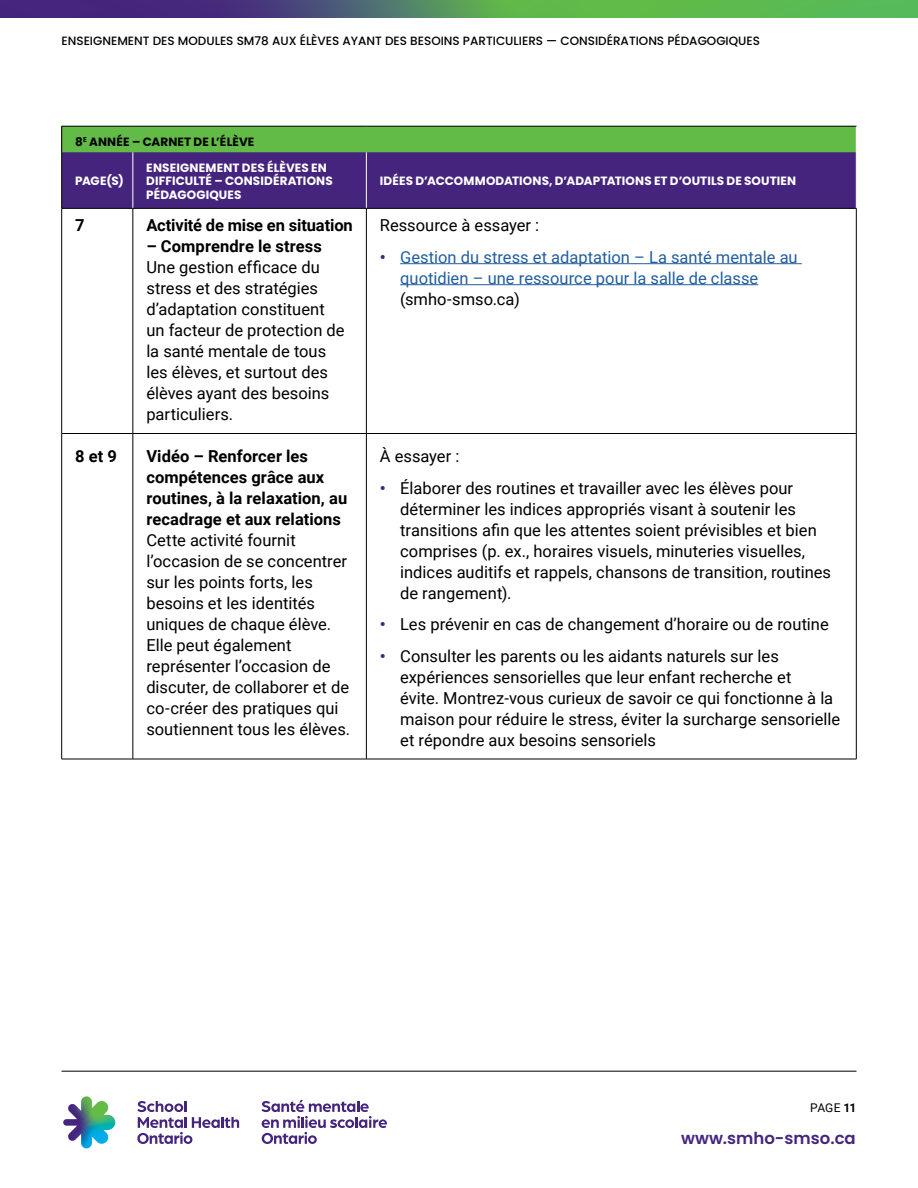
<style>
.page{position:relative;width:918px;height:1188px;background:#fff}
.page>*{position:absolute;margin:0;border:0;box-sizing:border-box;transform-origin:0 0}
.Body_Copy{font:16.5px/21px "Roboto";color:#000}
.Body_Copy_no_space_after{font:700 16.5px/21px "Roboto";letter-spacing:.005em;color:#000}
.t1{font:16.5px/21px "Roboto";color:#215e9e}
.Body_Copy_small_space_after{font:16.5px "Roboto";color:#000}
.t2{font:600 16.5px "Poppins";color:#45247e}
.Body_Copy-2{font:700 16.5px "Roboto";color:#000}
.ToC_Heading{font:700 12px/13.5px "Poppins";letter-spacing:.015em;color:#fff}
.t3{font:500 12px "Poppins";color:#000}
.ToC_Heading-2{font:700 12px "Poppins";letter-spacing:.01em;color:#000}
.t4{font:12px "Roboto";color:#000}
.s1{font-weight:700;color:#45247e}
.s2{color:#000}
.s3{font-weight:700}
</style>
<div class="page">
<div style="left:62px;top:126px;width:794px;height:26px;background:#62bb46"></div>
<div style="left:62px;top:152px;width:794px;height:56px;background:#45247e"></div>
<hr style="left:133px;top:152px;width:1px;height:56px;background:#fff">
<hr style="left:366px;top:152px;width:1px;height:56px;background:#fff">
<hr style="left:61px;top:152px;width:1px;height:56px;background:#000">
<hr style="left:62px;top:208px;width:71px;height:1px;background:#000">
<hr style="left:133px;top:208px;width:233px;height:1px;background:#000">
<hr style="left:366px;top:208px;width:490px;height:1px;background:#000">
<hr style="left:62px;top:126px;width:71px;height:1px;background:#000">
<svg style="left:61px;top:126px;width:1px;height:26px"></svg>
<hr style="left:133px;top:126px;width:233px;height:1px;background:#000">
<hr style="left:366px;top:126px;width:490px;height:1px;background:#000">
<hr style="left:61px;top:209px;width:1px;height:224px;background:#000">
<hr style="left:133px;top:209px;width:1px;height:224px;background:#000">
<hr style="left:366px;top:209px;width:1px;height:224px;background:#000">
<hr style="left:856px;top:209px;width:1px;height:224px;background:#000">
<hr style="left:62px;top:433px;width:71px;height:1px;background:#000">
<hr style="left:61px;top:434px;width:1px;height:325px;background:#000">
<hr style="left:133px;top:433px;width:233px;height:1px;background:#000">
<hr style="left:133px;top:434px;width:1px;height:325px;background:#000">
<hr style="left:366px;top:433px;width:490px;height:1px;background:#000">
<hr style="left:366px;top:434px;width:1px;height:325px;background:#000">
<hr style="left:856px;top:434px;width:1px;height:325px;background:#000">
<hr style="left:62px;top:759px;width:71px;height:1px;background:#000">
<hr style="left:133px;top:759px;width:233px;height:1px;background:#000">
<hr style="left:366px;top:759px;width:490px;height:1px;background:#000">
<hr style="left:400px;top:263px;width:402px;height:1px;background:#215e9e">
<hr style="left:400px;top:284px;width:358px;height:1px;background:#215e9e">
<svg style="left:0;top:0;width:918px;height:18px;background:#527d63"></svg>
<hr style="left:62px;top:1071px;width:794px;height:1px;background:#000">
<svg style="left:63px;top:1096px;width:52px;height:52px"></svg>
<svg style="left:262px;top:1100px;width:125px;height:44px"></svg>
<svg style="left:137px;top:1101px;width:102px;height:43px"></svg>
<p class="t3" style="left:62px;top:34px;width:700px">ENSEIGNEMENT DES MODULES SM78 AUX ÉLÈVES AYANT DES BESOINS PARTICULIERS — CONSIDÉRATIONS PÉDAGOGIQUES</p>
<p class="ToC_Heading-2" style="left:75px;top:134px;width:181px">8<sup>E</sup> ANNÉE – CARNET DE L’ÉLÈVE</p>
<p class="ToC_Heading" style="left:75px;top:174px;width:50px">PAGE(S)</p>
<p class="ToC_Heading" style="left:146px;top:161px;width:188px">ENSEIGNEMENT DES ÉLÈVES EN<br>DIFFICULTÉ – CONSIDÉRATIONS<br>PÉDAGOGIQUES</p>
<p class="Body_Copy-2" style="left:75px;top:214px;width:11px">7</p>
<p class="Body_Copy_no_space_after" style="left:146px;top:214px;width:208px">Activité de mise en situation</p>
<p class="Body_Copy_no_space_after" style="left:146px;top:235px;width:177px">– Comprendre le stress</p>
<p class="Body_Copy" style="left:146px;top:256px;width:200px">Une gestion efficace du stress et des stratégies d’adaptation constituent un facteur de protection de la santé mentale de tous les élèves, et surtout des élèves ayant des besoins particuliers.</p>
<p class="Body_Copy-2" style="left:75px;top:445px;width:43px">8 et 9</p>
<p class="Body_Copy_no_space_after" style="left:146px;top:445px;width:202px">Vidéo – Renforcer les compétences grâce aux routines, à la relaxation, au recadrage et aux relations</p>
<p class="Body_Copy" style="left:146px;top:529px;width:205px">Cette activité fournit l’occasion de se concentrer sur les points forts, les besoins et les identités uniques de chaque élève.<br>Elle peut également représenter l’occasion de discuter, de collaborer et de co-créer des pratiques qui soutiennent tous les élèves.</p>
<p class="ToC_Heading" style="left:380px;top:174px;width:418px">IDÉES D’ACCOMMODATIONS, D’ADAPTATIONS ET D’OUTILS DE SOUTIEN</p>
<p class="Body_Copy_small_space_after" style="left:380px;top:214px;width:161px">Ressource à essayer :</p>
<p class="t1" style="left:400px;top:246px;width:399px;text-indent:-20px"><span class="s1">•</span> Gestion du stress et adaptation – La santé mentale au quotidien – une ressource pour la salle de classe <span class="s2">(smho-smso.ca)</span></p>
<p class="Body_Copy_small_space_after" style="left:380px;top:445px;width:81px">À essayer :</p>
<p class="Body_Copy" style="left:400px;top:477px;width:432px;text-indent:-20px"><span class="s1">•</span> Élaborer des routines et travailler avec les élèves pour déterminer les indices appropriés visant à soutenir les transitions afin que les attentes soient prévisibles et bien comprises (p. ex., horaires visuels, minuteries visuelles, indices auditifs et rappels, chansons de transition, routines de rangement).</p>
<p class="Body_Copy" style="left:380px;top:613px;width:451px"><span class="s1">•</span> Les prévenir en cas de changement d’horaire ou de routine</p>
<p class="Body_Copy" style="left:400px;top:645px;width:442px;text-indent:-20px"><span class="s1">•</span> Consulter les parents ou les aidants naturels sur les expériences sensorielles que leur enfant recherche et<br>évite. Montrez-vous curieux de savoir ce qui fonctionne à la maison pour réduire le stress, éviter la surcharge sensorielle et répondre aux besoins sensoriels</p>
<p class="t4" style="left:810px;top:1099px;width:48px">PAGE <span class="s3">11</span></p>
<p class="t2" style="left:681px;top:1128px;width:176px">www.smho-smso.ca</p>
</div>
